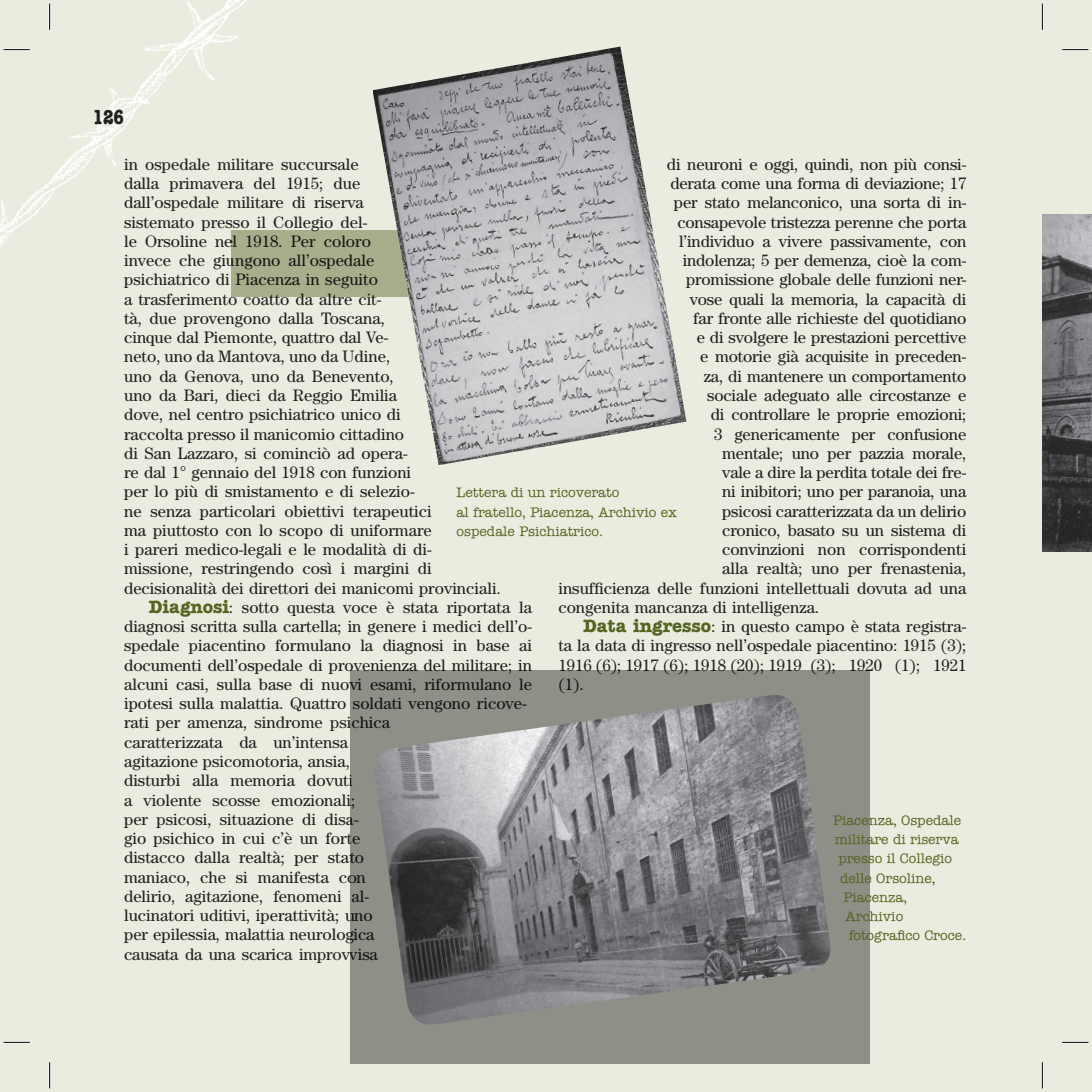
<style>
.page{position:relative;width:1092px;height:1092px;background:#fff}
.page>*{position:absolute;margin:0;border:0;box-sizing:border-box;transform-origin:0 0}
.t1{font:700 condensed 21px "American Typewriter";color:#231f20}
.t2{font:16.62px "Century";color:#231f20}
.t3{font:14px/19.2px "American Typewriter";color:#566421}
.s1{font-family:"American Typewriter";font-weight:700;font-size:18.38px;color:#566421}
</style>
<div class="page">
<div style="left:0;top:0;width:1042px;height:1091px;background:#e9ecdf"></div>
<div style="left:1042px;top:0;width:49px;height:1091px;background:#e9ecdf"></div>
<div style="left:231px;top:230px;width:189px;height:66px;background:#a6ae8b"></div>
<img style="left:372px;top:47px;width:314px;height:418px">
<img style="left:1042px;top:214px;width:49px;height:337px">
<div style="left:350px;top:670px;width:519px;height:393px;background:#8e8f87"></div>
<img style="left:376px;top:695px;width:455px;height:330px">
<hr style="left:4px;top:49px;width:26px;height:2px;background:#fff">
<hr style="left:1062px;top:49px;width:26px;height:2px;background:#fff">
<hr style="left:4px;top:1041px;width:26px;height:2px;background:#fff">
<hr style="left:1062px;top:1041px;width:26px;height:2px;background:#fff">
<hr style="left:49px;top:4px;width:2px;height:26px;background:#fff">
<hr style="left:49px;top:1062px;width:2px;height:26px;background:#fff">
<hr style="left:1041px;top:4px;width:2px;height:26px;background:#fff">
<hr style="left:1041px;top:1062px;width:2px;height:26px;background:#fff">
<svg style="left:4px;top:49px;width:26px;height:1px"></svg>
<svg style="left:1062px;top:49px;width:26px;height:1px"></svg>
<svg style="left:4px;top:1041px;width:26px;height:1px"></svg>
<svg style="left:1062px;top:1041px;width:26px;height:1px"></svg>
<svg style="left:49px;top:4px;width:1px;height:26px"></svg>
<svg style="left:49px;top:1062px;width:1px;height:26px"></svg>
<svg style="left:1041px;top:4px;width:1px;height:26px"></svg>
<svg style="left:1041px;top:1062px;width:1px;height:26px"></svg>
<p class="t1" style="left:93px;top:100px;width:33px">126</p>
<p class="t2" style="left:667px;top:154px;width:301px">di neuroni e oggi, quindi, non più consi-</p>
<p class="t2" style="left:670px;top:174px;width:297px">derata come una forma di deviazione; 17</p>
<p class="t2" style="left:674px;top:193px;width:294px">per stato melanconico, una sorta di in-</p>
<p class="t2" style="left:677px;top:212px;width:290px">consapevole tristezza perenne che porta</p>
<p class="t2" style="left:679px;top:231px;width:289px">l’individuo a vivere passivamente, con</p>
<p class="t2" style="left:682px;top:251px;width:285px">indolenza; 5 per demenza, cioè la com-</p>
<p class="t2" style="left:686px;top:270px;width:281px">promissione globale delle funzioni ner-</p>
<p class="t2" style="left:689px;top:289px;width:278px">vose quali la memoria, la capacità di</p>
<p class="t2" style="left:693px;top:308px;width:275px">far fronte alle richieste del quotidiano</p>
<p class="t2" style="left:696px;top:328px;width:271px">e di svolgere le prestazioni percettive</p>
<p class="t2" style="left:700px;top:347px;width:267px">e motorie già acquisite in preceden-</p>
<p class="t2" style="left:703px;top:366px;width:264px">za, di mantenere un comportamento</p>
<p class="t2" style="left:707px;top:385px;width:260px">sociale adeguato alle circostanze e</p>
<p class="t2" style="left:710px;top:405px;width:257px">di controllare le proprie emozioni;</p>
<p class="t2" style="left:714px;top:424px;width:254px">3 genericamente per confusione</p>
<p class="t2" style="left:722px;top:443px;width:245px">mentale; uno per pazzia morale,</p>
<p class="t2" style="left:722px;top:462px;width:245px">vale a dire la perdita totale dei fre-</p>
<p class="t2" style="left:722px;top:482px;width:245px">ni inibitori; uno per paranoia, una</p>
<p class="t2" style="left:722px;top:501px;width:245px">psicosi caratterizzata da un delirio</p>
<p class="t2" style="left:722px;top:520px;width:246px">cronico, basato su un sistema di</p>
<p class="t2" style="left:722px;top:539px;width:246px">convinzioni non corrispondenti</p>
<p class="t2" style="left:722px;top:559px;width:246px">alla realtà; uno per frenastenia,</p>
<p class="t2" style="left:558px;top:578px;width:409px">insufficienza delle funzioni intellettuali dovuta ad una</p>
<p class="t2" style="left:558px;top:597px;width:262px">congenita mancanza di intelligenza.</p>
<p class="t2" style="left:583px;top:616px;width:384px"><span class="s1">Data ingresso</span>: in questo campo è stata registra-</p>
<p class="t2" style="left:558px;top:636px;width:409px">ta la data di ingresso nell’ospedale piacentino: 1915 (3);</p>
<p class="t2" style="left:558px;top:655px;width:409px">1916 (6); 1917 (6); 1918 (20); 1919 (3); 1920 (1); 1921</p>
<p class="t2" style="left:558px;top:674px;width:27px">(1).</p>
<p class="t2" style="left:124px;top:154px;width:236px">in ospedale militare succursale</p>
<p class="t2" style="left:124px;top:174px;width:238px">dalla primavera del 1915; due</p>
<p class="t2" style="left:124px;top:193px;width:241px">dall’ospedale militare di riserva</p>
<p class="t2" style="left:124px;top:212px;width:245px">sistemato presso il Collegio del-</p>
<p class="t2" style="left:124px;top:231px;width:248px">le Orsoline nel 1918. Per coloro</p>
<p class="t2" style="left:124px;top:251px;width:252px">invece che giungono all’ospedale</p>
<p class="t2" style="left:124px;top:270px;width:255px">psichiatrico di Piacenza in seguito</p>
<p class="t2" style="left:124px;top:289px;width:259px">a trasferimento coatto da altre cit-</p>
<p class="t2" style="left:124px;top:308px;width:262px">tà, due provengono dalla Toscana,</p>
<p class="t2" style="left:124px;top:328px;width:266px">cinque dal Piemonte, quattro dal Ve-</p>
<p class="t2" style="left:124px;top:347px;width:267px">neto, uno da Mantova, uno da Udine,</p>
<p class="t2" style="left:124px;top:366px;width:271px">uno da Genova, uno da Benevento,</p>
<p class="t2" style="left:124px;top:385px;width:274px">uno da Bari, dieci da Reggio Emilia</p>
<p class="t2" style="left:124px;top:405px;width:278px">dove, nel centro psichiatrico unico di</p>
<p class="t2" style="left:124px;top:424px;width:281px">raccolta presso il manicomio cittadino</p>
<p class="t2" style="left:124px;top:443px;width:285px">di San Lazzaro, si cominciò ad opera-</p>
<p class="t2" style="left:124px;top:462px;width:288px">re dal 1° gennaio del 1918 con funzioni</p>
<p class="t2" style="left:124px;top:482px;width:292px">per lo più di smistamento e di selezio-</p>
<p class="t2" style="left:124px;top:501px;width:309px">ne senza particolari obiettivi terapeutici</p>
<p class="t2" style="left:124px;top:520px;width:309px">ma piuttosto con lo scopo di uniformare</p>
<p class="t2" style="left:124px;top:539px;width:309px">i pareri medico-legali e le modalità di di-</p>
<p class="t2" style="left:124px;top:559px;width:309px">missione, restringendo così i margini di</p>
<p class="t2" style="left:124px;top:578px;width:378px">decisionalità dei direttori dei manicomi provinciali.</p>
<p class="t2" style="left:149px;top:597px;width:384px"><span class="s1">Diagnosi</span>: sotto questa voce è stata riportata la</p>
<p class="t2" style="left:124px;top:616px;width:409px">diagnosi scritta sulla cartella; in genere i medici dell’o-</p>
<p class="t2" style="left:124px;top:636px;width:409px">spedale piacentino formulano la diagnosi in base ai</p>
<p class="t2" style="left:124px;top:655px;width:409px">documenti dell’ospedale di provenienza del militare; in</p>
<p class="t2" style="left:124px;top:674px;width:409px">alcuni casi, sulla base di nuovi esami, riformulano le</p>
<p class="t2" style="left:124px;top:693px;width:404px">ipotesi sulla malattia. Quattro soldati vengono ricove-</p>
<p class="t2" style="left:124px;top:713px;width:267px">rati per amenza, sindrome psichica</p>
<p class="t2" style="left:124px;top:732px;width:226px">caratterizzata da un’intensa</p>
<p class="t2" style="left:124px;top:751px;width:227px">agitazione psicomotoria, ansia,</p>
<p class="t2" style="left:124px;top:770px;width:231px">disturbi alla memoria dovuti</p>
<p class="t2" style="left:124px;top:790px;width:233px">a violente scosse emozionali;</p>
<p class="t2" style="left:124px;top:809px;width:236px">per psicosi, situazione di disa-</p>
<p class="t2" style="left:124px;top:828px;width:238px">gio psichico in cui c’è un forte</p>
<p class="t2" style="left:124px;top:847px;width:241px">distacco dalla realtà; per stato</p>
<p class="t2" style="left:124px;top:867px;width:243px">maniaco, che si manifesta con</p>
<p class="t2" style="left:124px;top:886px;width:246px">delirio, agitazione, fenomeni al-</p>
<p class="t2" style="left:124px;top:905px;width:250px">lucinatori uditivi, iperattività; uno</p>
<p class="t2" style="left:124px;top:924px;width:252px">per epilessia, malattia neurologica</p>
<p class="t2" style="left:124px;top:944px;width:255px">causata da una scarica improvvisa</p>
<p class="t3" style="left:456px;top:482px;width:222px">Lettera di un ricoverato<br>al fratello, Piacenza, Archivio ex ospedale Psichiatrico.</p>
<p class="t3" style="left:833px;top:810px;width:129px">Piacenza, Ospedale</p>
<p class="t3" style="left:834px;top:829px;width:125px">militare di riserva</p>
<p class="t3" style="left:838px;top:848px;width:115px">presso il Collegio</p>
<p class="t3" style="left:840px;top:867px;width:97px">delle Orsoline,</p>
<p class="t3" style="left:843px;top:887px;width:65px">Piacenza,</p>
<p class="t3" style="left:845px;top:906px;width:59px">Archivio</p>
<p class="t3" style="left:848px;top:925px;width:119px">fotografico Croce.</p>
</div>
